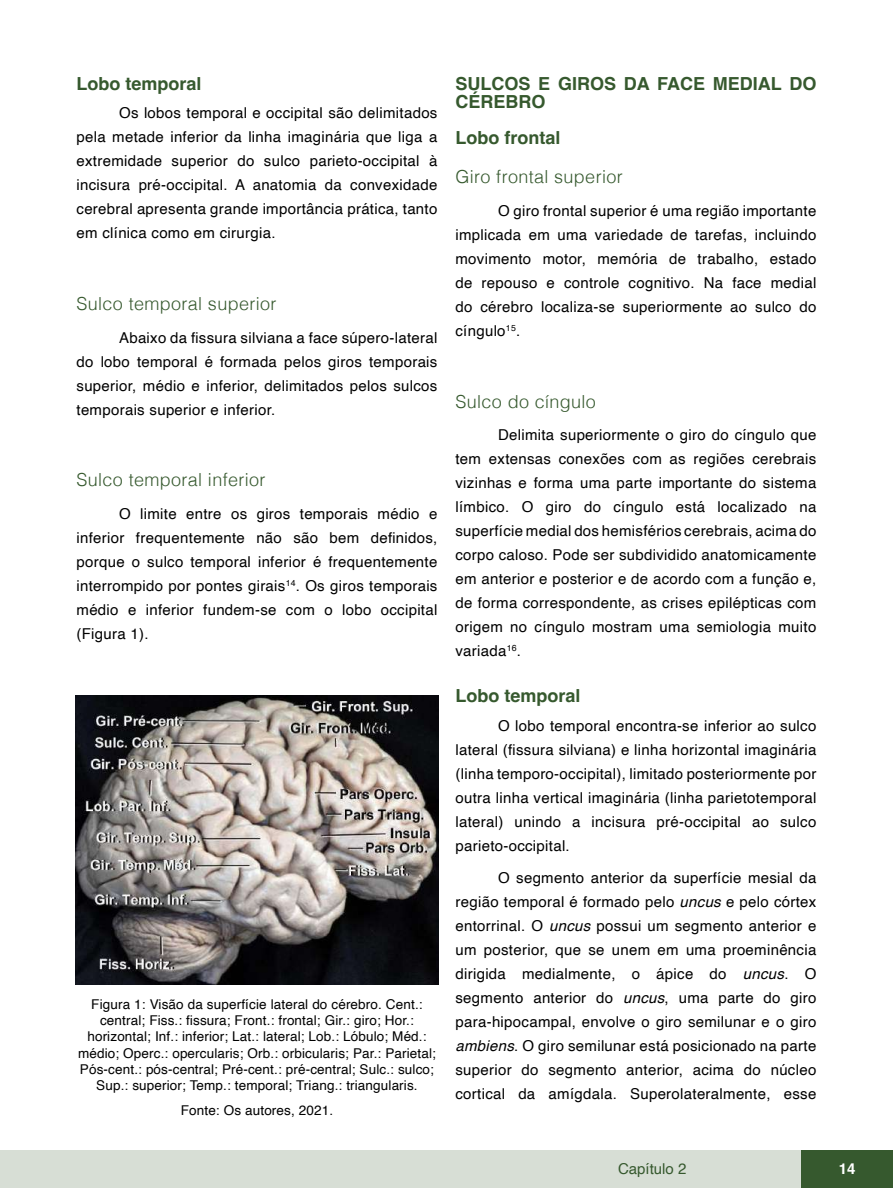
<style>
.page{position:relative;width:893px;height:1191px;background:#fff}
.page>*{position:absolute;margin:0;border:0;box-sizing:border-box;transform-origin:0 0}
.t1{font:300 18px "Helvetica";letter-spacing:.02em;color:#36592e}
.t2{font:700 18px/18px "Helvetica";color:#36592e}
.t3{font:15px/24px "Helvetica";letter-spacing:.02em;color:#000;text-align:justify}
.t4{font:15px "Helvetica";color:#36592e}
.t5{font:700 15px "Helvetica";color:#fff}
.t6{font:13.5px/16.2px "Helvetica";letter-spacing:.01em;color:#000;text-align:center}
.s1{font-style:italic}
</style>
<div class="page">
<div style="left:0;top:1149px;width:893px;height:38px;background:#d7ded5"></div>
<div style="left:801px;top:1149px;width:92px;height:38px;background:#36592e"></div>
<img style="left:75px;top:695px;width:364px;height:289px">
<p class="t2" style="left:77px;top:77px;width:127px">Lobo temporal</p>
<p class="t3" style="left:77px;top:101px;width:362px;text-indent:43px">Os lobos temporal e occipital são delimitados pela metade inferior da linha imaginária que liga a extremidade superior do sulco parieto-occipital à incisura pré-occipital. A anatomia da convexidade cerebral apresenta grande importância prática, tanto em clínica como em cirurgia.</p>
<p class="t1" style="left:77px;top:288px;width:201px">Sulco temporal superior</p>
<p class="t3" style="left:77px;top:326px;width:362px;text-indent:43px">Abaixo da fissura silviana a face súpero-lateral do lobo temporal é formada pelos giros temporais superior, médio e inferior, delimitados pelos sulcos temporais superior e inferior.</p>
<p class="t1" style="left:77px;top:465px;width:190px">Sulco temporal inferior</p>
<p class="t3" style="left:77px;top:502px;width:362px;text-indent:43px">O limite entre os giros temporais médio e inferior frequentemente não são bem definidos, porque o sulco temporal inferior é frequentemente interrompido por pontes girais<sup>14</sup>. Os giros temporais médio e inferior fundem-se com o lobo occipital (Figura 1).</p>
<p class="t6" style="left:78px;top:996px;width:359px">Figura 1: Visão da superfície lateral do cérebro. Cent.: central; Fiss.: fissura; Front.: frontal; Gir.: giro; Hor.: horizontal; Inf.: inferior; Lat.: lateral; Lob.: Lóbulo; Méd.: médio; Operc.: opercularis; Orb.: orbicularis; Par.: Parietal; Pós-cent.: pós-central; Pré-cent.: pré-central; Sulc.: sulco; Sup.: superior; Temp.: temporal; Triang.: triangularis.</p>
<p class="t6" style="left:181px;top:1102px;width:154px">Fonte: Os autores, 2021.</p>
<p class="t2" style="left:455px;top:77px;width:362px">SULCOS E GIROS DA FACE MEDIAL DO<br>CÉREBRO</p>
<p class="t2" style="left:455px;top:131px;width:106px">Lobo frontal</p>
<p class="t1" style="left:455px;top:162px;width:169px">Giro frontal superior</p>
<p class="t3" style="left:455px;top:199px;width:362px;text-indent:43px">O giro frontal superior é uma região importante implicada em uma variedade de tarefas, incluindo movimento motor, memória de trabalho, estado de repouso e controle cognitivo. Na face medial do cérebro localiza-se superiormente ao sulco do cíngulo<sup>15</sup>.</p>
<p class="t1" style="left:455px;top:386px;width:142px">Sulco do cíngulo</p>
<p class="t3" style="left:455px;top:423px;width:362px;text-indent:43px">Delimita superiormente o giro do cíngulo que tem extensas conexões com as regiões cerebrais vizinhas e forma uma parte importante do sistema límbico. O giro do cíngulo está localizado na superfície medial dos hemisférios cerebrais, acima do corpo caloso. Pode ser subdividido anatomicamente em anterior e posterior e de acordo com a função e, de forma correspondente, as crises epilépticas com origem no cíngulo mostram uma semiologia muito variada<sup>16</sup>.</p>
<p class="t2" style="left:455px;top:689px;width:127px">Lobo temporal</p>
<p class="t3" style="left:455px;top:713px;width:362px;text-indent:43px">O lobo temporal encontra-se inferior ao sulco lateral (fissura silviana) e linha horizontal imaginária (linha temporo-occipital), limitado posteriormente por outra linha vertical imaginária (linha parietotemporal lateral) unindo a incisura pré-occipital ao sulco parieto-occipital.</p>
<p class="t3" style="left:455px;top:866px;width:362px;text-indent:43px">O segmento anterior da superfície mesial da região temporal é formado pelo <span class="s1">uncus</span> e pelo córtex entorrinal. O <span class="s1">uncus</span> possui um segmento anterior e um posterior, que se unem em uma proeminência dirigida medialmente, o ápice do <span class="s1">uncus</span>. O segmento anterior do <span class="s1">uncus</span>, uma parte do giro para-hipocampal, envolve o giro semilunar e o giro <span class="s1">ambiens</span>. O giro semilunar está posicionado na parte superior do segmento anterior, acima do núcleo cortical da amígdala. Superolateralmente, esse</p>
<p class="t4" style="left:618px;top:1157px;width:70px">Capítulo 2</p>
<p class="t5" style="left:839px;top:1159px;width:18px">14</p>
</div>
